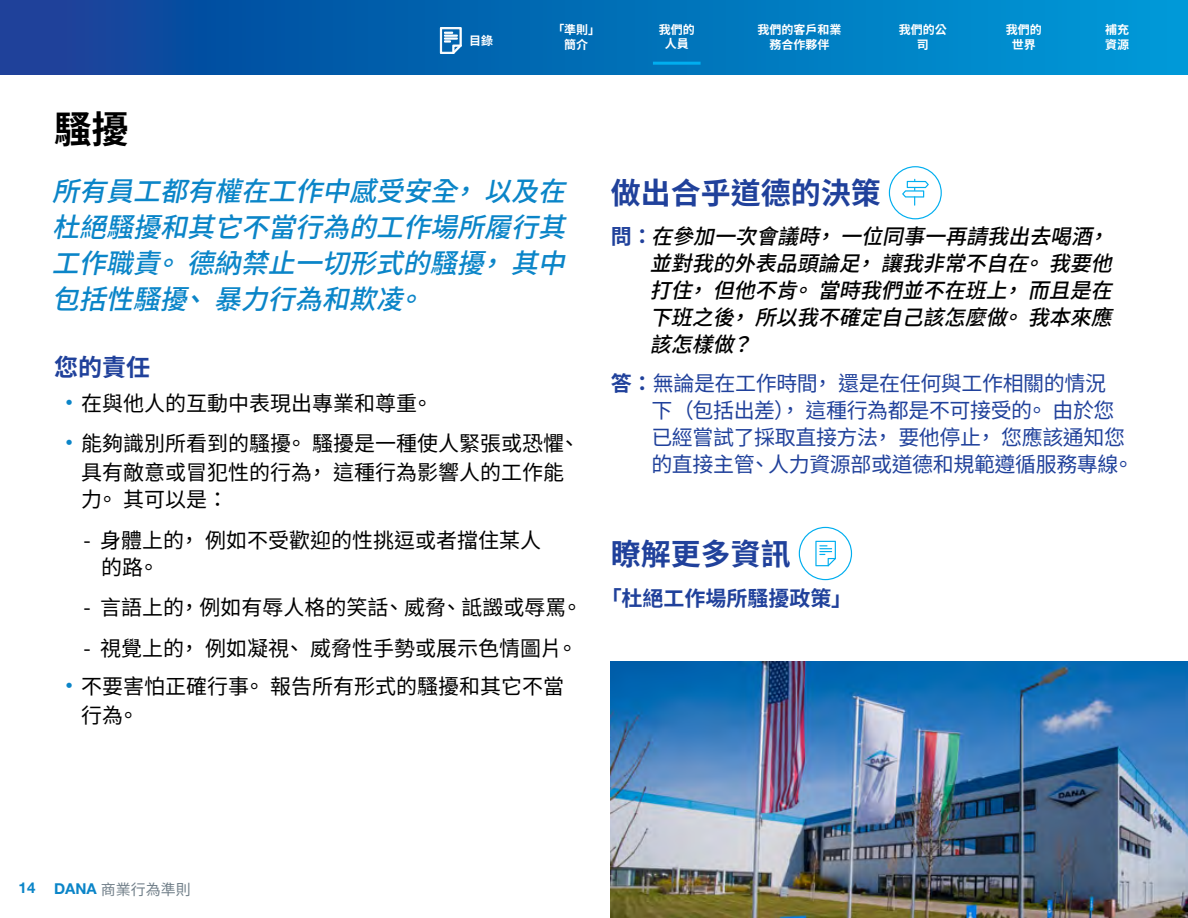
<style>
.page{position:relative;width:1188px;height:918px;background:#fff}
.page>*{position:absolute;margin:0;border:0;box-sizing:border-box;transform-origin:0 0}
.t1{font:700 37.5px "Source Han Sans TW";color:#000}
.t2{font:700 30px "Source Han Sans TW";color:#20419b}
.t3{font:italic 500 27px/36px "Source Han Sans TW";color:#0b85c8;text-align:justify}
.t4{font:700 24px "Source Han Sans TW";color:#20419b}
.t5{font:21px/29.2px "Source Han Sans TW";color:#000}
.t6{font:italic 500 21px/27px "Source Han Sans TW";color:#000}
.t7{font:21px/27px "Source Han Sans TW";letter-spacing:-.02em;color:#20419b}
.t8{font:700 21px "Source Han Sans TW";color:#20419b}
.t9{font:700 15px "Helvetica Neue LT Pro";color:#0b85c8}
.t10{font:700 12px/14.4px "Source Han Sans TW";color:#fff;text-align:center}
.s1{font-size:25.5px;color:#0b85c8}
.s2{font-weight:700;font-style:normal;color:#20419b}
.s3{font-weight:700}
.s4{font-family:"Source Han Sans TW";font-weight:400;color:#72808a}
</style>
<div class="page">
<svg style="left:0;top:0;width:1188px;height:75px;background:#036cb6"></svg>
<hr style="left:653px;top:62px;width:48px;height:3px;background:#00aeef">
<svg style="left:440px;top:27px;width:22px;height:27px"></svg>
<svg style="left:889px;top:166px;width:53px;height:53px"></svg>
<svg style="left:799px;top:527px;width:53px;height:53px"></svg>
<img style="left:611px;top:661px;width:577px;height:257px">
<p class="t10" style="left:659px;top:23px;width:37px">我們的人員</p>
<p class="t10" style="left:757px;top:23px;width:85px">我們的客戶和業務合作夥伴</p>
<p class="t10" style="left:899px;top:23px;width:49px">我們的公司</p>
<p class="t10" style="left:1006px;top:23px;width:37px">我們的世界</p>
<p class="t10" style="left:1105px;top:23px;width:25px">補充</p>
<p class="t10" style="left:552px;top:23px;width:49px">「準則」簡介</p>
<p class="t10" style="left:469px;top:34px;width:25px">目錄</p>
<p class="t10" style="left:1105px;top:37px;width:25px">資源</p>
<h1 class="t1" style="left:54px;top:108px;width:76px">騷擾</h1>
<p class="t3" style="left:52px;top:173px;width:529px">所有員工都有權在工作中感受安全，以及在杜絕騷擾和其它不當行為的工作場所履行其工作職責。德納禁止一切形式的騷擾，其中包括性騷擾、暴力行為和欺凌。</p>
<p class="t4" style="left:54px;top:353px;width:97px">您的責任</p>
<p class="t5" style="left:56px;top:389px;width:378px"><span class="s1">•</span> 在與他人的互動中表現出專業和尊重。</p>
<p class="t5" style="left:56px;top:429px;width:525px;text-align:center"><span class="s1">•</span> 能夠識別所看到的騷擾。騷擾是一種使人緊張或恐懼、具有敵意或冒犯性的行為，這種行為影響人的工作能</p>
<p class="t5" style="left:81px;top:486px;width:148px">力。其可以是：</p>
<p class="t5" style="left:101px;top:527px;width:441px;line-height:27px;text-indent:-18px">- 身體上的，例如不受歡迎的性挑逗或者擋住某人的路。</p>
<p class="t5" style="left:83px;top:594px;width:500px">- 言語上的，例如有辱人格的笑話、威脅、詆譭或辱罵。</p>
<p class="t5" style="left:83px;top:634px;width:496px">- 視覺上的，例如凝視、威脅性手勢或展示色情圖片。</p>
<p class="t5" style="left:81px;top:672px;width:484px;text-indent:-25px"><span class="s1">•</span> 不要害怕正確行事。報告所有形式的騷擾和其它不當行為。</p>
<h2 class="t2" style="left:611px;top:176px;width:271px">做出合乎道德的決策</h2>
<p class="t6" style="left:650px;top:224px;width:475px;text-indent:-39px"><span class="s2">問：</span>在參加一次會議時，一位同事一再請我出去喝酒，並對我的外表品頭論足，讓我非常不自在。我要他打住，但他不肯。當時我們並不在班上，而且是在下班之後，所以我不確定自己該怎麼做。我本來應該怎樣做？</p>
<p class="t7" style="left:651px;top:371px;width:484px;text-indent:-41px"><span class="s3">答：</span>無論是在工作時間，還是在任何與工作相關的情況<br>下（包括出差），這種行為都是不可接受的。由於您已經嘗試了採取直接方法，要他停止，您應該通知您的直接主管、人力資源部或道德和規範遵循服務專線。</p>
<h2 class="t2" style="left:611px;top:537px;width:182px">瞭解更多資訊</h2>
<p class="t8" style="left:601px;top:586px;width:253px">「杜絕工作場所騷擾政策」</p>
<p class="t9" style="left:19px;top:880px;width:174px">14 DANA <span class="s4">商業行為準則</span></p>
</div>
